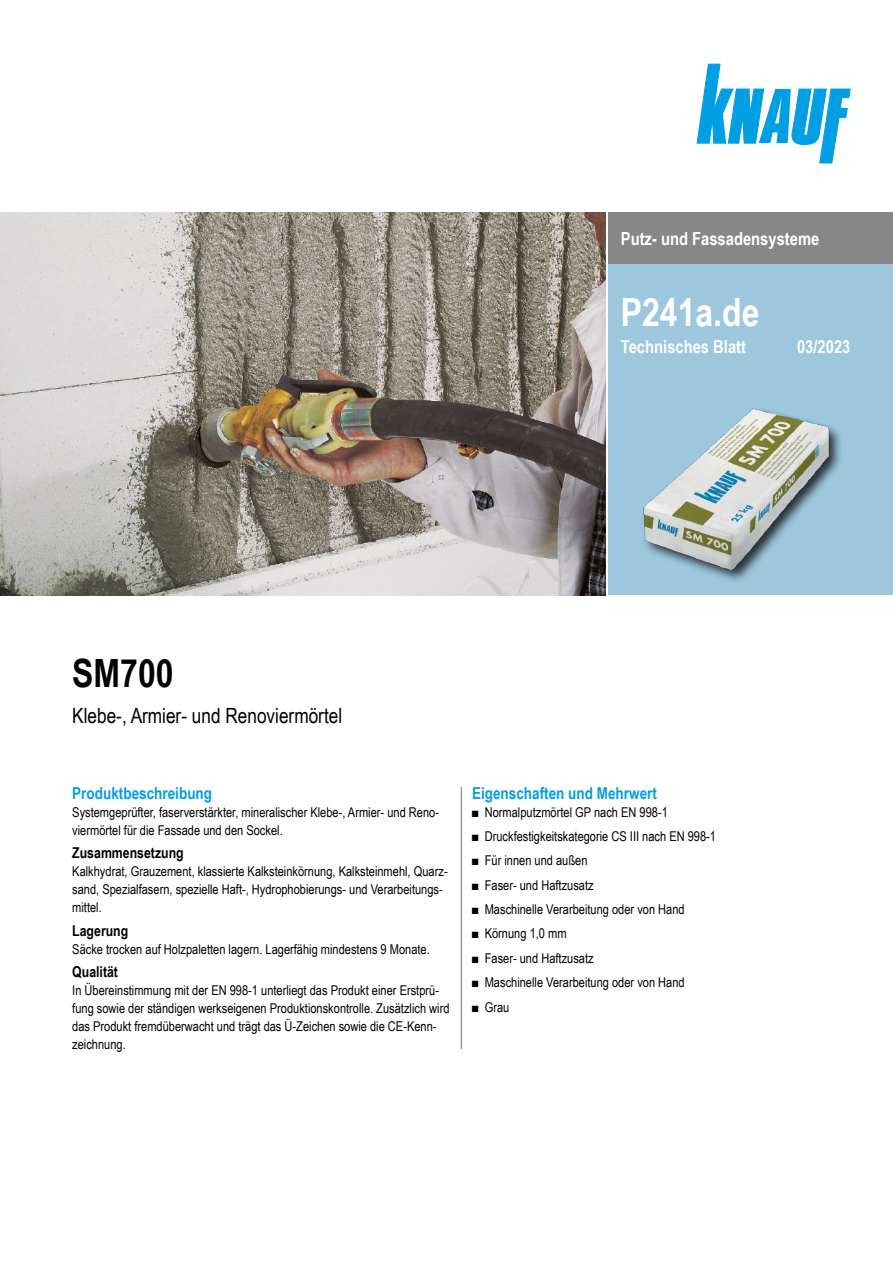
<style>
.page{position:relative;width:893px;height:1263px;background:#fff}
.page>*{position:absolute;margin:0;border:0;box-sizing:border-box;transform-origin:0 0}
.t1{font:700 39px "Arial Narrow";color:#fff}
.t2{font:700 39px "Arial Narrow";color:#000}
.t3{font:21px "Arial Narrow";color:#000}
.Ausgabe_TB{font:700 18px "Arial Narrow";color:#fff}
.Ue3_11cyan_TB{font:700 16.5px "Arial Narrow";color:#009ee3}
.Ue4_10schwarz_TB{font:700 15px "Arial Narrow";color:#000}
.Text_TB{font:13.5px/18px "Arial Narrow";color:#000}
</style>
<div class="page">
<div style="left:608px;top:213px;width:285px;height:382px;background:#9cc7dd"></div>
<div style="left:608px;top:213px;width:285px;height:51px;background:#868786"></div>
<div style="left:641px;top:407px;width:202px;height:177px;background:#000;opacity:.75"></div>
<img style="left:641px;top:407px;width:193px;height:167px">
<img style="left:0;top:213px;width:606px;height:382px">
<svg style="left:697px;top:64px;width:153px;height:99px"></svg>
<hr style="left:461px;top:787px;width:1px;height:262px;background:#9c9c9d">
<h3 class="Ausgabe_TB" style="left:621px;top:225px;width:200px">Putz- und Fassadensysteme</h3>
<h1 class="t1" style="left:621px;top:282px;width:140px">P241a.de</h1>
<h3 class="Ausgabe_TB" style="left:621px;top:333px;width:127px">Technisches Blatt</h3>
<p class="Ausgabe_TB" style="left:797px;top:333px;width:55px">03/2023</p>
<h1 class="t2" style="left:72px;top:644px;width:103px">SM700</h1>
<h2 class="t3" style="left:72px;top:700px;width:271px">Klebe-, Armier- und Renoviermörtel</h2>
<p class="Ue3_11cyan_TB" style="left:72px;top:780px;width:141px">Produktbeschreibung</p>
<p class="Text_TB" style="left:72px;top:802px;width:368px">Systemgeprüfter, faserverstärkter, mineralischer Klebe-, Armier- und Reno&shy;viermörtel für die Fassade und den Sockel.</p>
<p class="Ue4_10schwarz_TB" style="left:72px;top:841px;width:113px">Zusammensetzung</p>
<p class="Text_TB" style="left:72px;top:862px;width:377px">Kalkhydrat, Grauzement, klassierte Kalksteinkörnung, Kalksteinmehl, Quarz&shy;sand, Spezialfasern, spezielle Haft-, Hydrophobierungs- und Verarbeitungs&shy;mittel.</p>
<p class="Ue4_10schwarz_TB" style="left:72px;top:919px;width:58px">Lagerung</p>
<p class="Text_TB" style="left:72px;top:939px;width:359px">Säcke trocken auf Holzpaletten lagern. Lagerfähig mindestens 9 Monate.</p>
<p class="Ue4_10schwarz_TB" style="left:72px;top:960px;width:47px">Qualität</p>
<p class="Text_TB" style="left:72px;top:981px;width:379px">In Übereinstimmung mit der EN 998-1 unterliegt das Produkt einer Erstprü&shy;fung sowie der ständigen werkseigenen Produktionskontrolle. Zusätzlich wird das Produkt fremdüberwacht und trägt das Ü-Zeichen sowie die CE-Kenn&shy;zeichnung.</p>
<p class="Ue3_11cyan_TB" style="left:472px;top:780px;width:186px">Eigenschaften und Mehrwert</p>
<p class="Text_TB" style="left:472px;top:802px;width:197px">■ Normalputzmörtel GP nach EN 998-1</p>
<p class="Text_TB" style="left:472px;top:827px;width:246px">■ Druckfestigkeitskategorie CS III nach EN 998-1</p>
<p class="Text_TB" style="left:472px;top:851px;width:117px">■ Für innen und außen</p>
<p class="Text_TB" style="left:472px;top:875px;width:123px">■ Faser- und Haftzusatz</p>
<p class="Text_TB" style="left:472px;top:900px;width:214px">■ Maschinelle Verarbeitung oder von Hand</p>
<p class="Text_TB" style="left:472px;top:924px;width:96px">■ Körnung 1,0 mm</p>
<p class="Text_TB" style="left:472px;top:948px;width:123px">■ Faser- und Haftzusatz</p>
<p class="Text_TB" style="left:472px;top:973px;width:214px">■ Maschinelle Verarbeitung oder von Hand</p>
<p class="Text_TB" style="left:472px;top:997px;width:39px">■ Grau</p>
</div>
